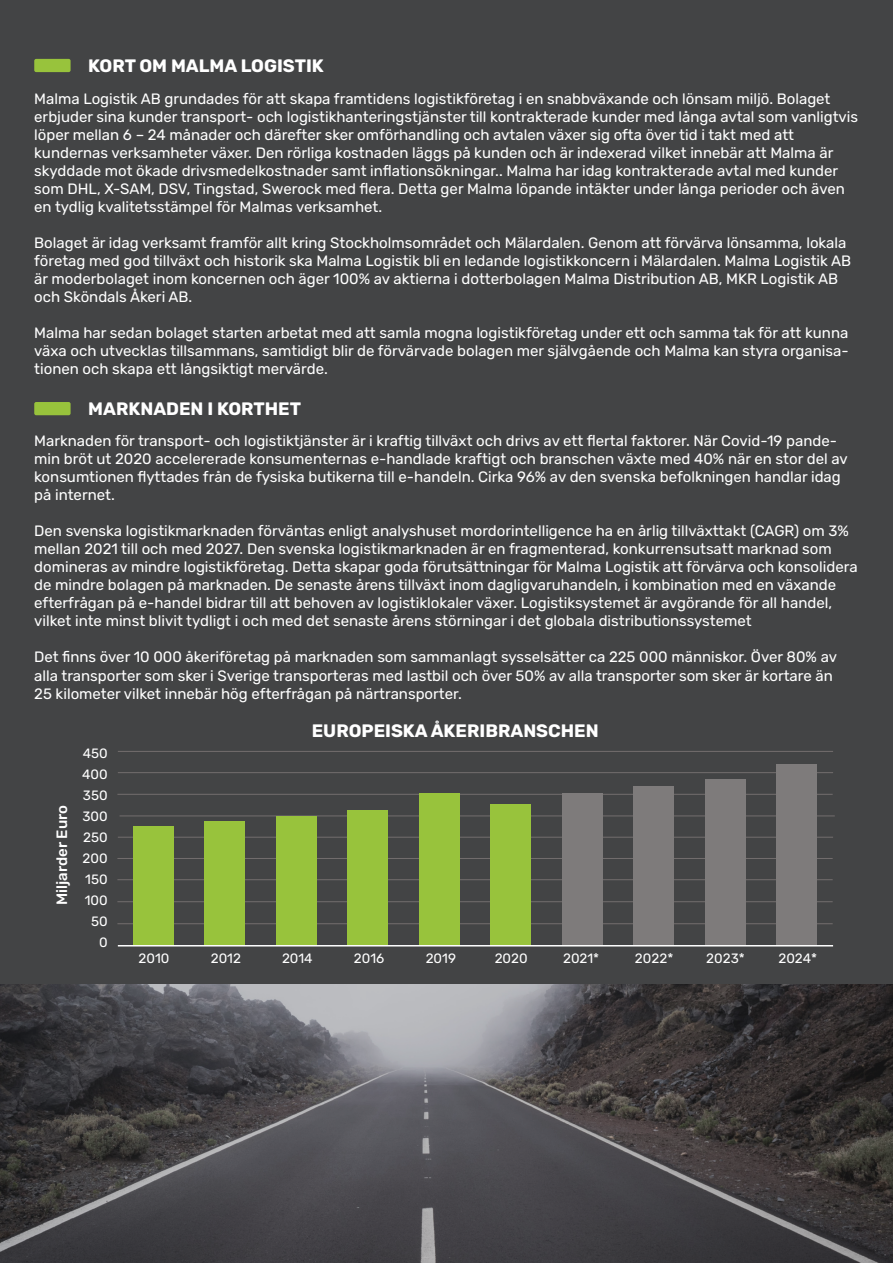
<style>
.page{position:relative;width:893px;height:1263px;background:#434445}
.page>*{position:absolute;margin:0;border:0;box-sizing:border-box;transform-origin:0 0}
.t1{font:700 18px "Rubik";color:#fff}
.t2{font:15px/18px "Rubik";color:#fff}
.t3{font:500 15px "Rubik";color:#fff}
.t4{font:13.5px "Rubik";color:#fff}
</style>
<div class="page">
<hr style="left:118px;top:751px;width:715px;height:1px;background:#736e6e">
<hr style="left:118px;top:772px;width:715px;height:1px;background:#736e6e">
<hr style="left:117px;top:794px;width:716px;height:1px;background:#736e6e">
<hr style="left:120px;top:816px;width:715px;height:1px;background:#736e6e">
<hr style="left:118px;top:837px;width:715px;height:1px;background:#736e6e">
<hr style="left:117px;top:858px;width:716px;height:1px;background:#736e6e">
<hr style="left:117px;top:879px;width:716px;height:1px;background:#736e6e">
<hr style="left:117px;top:901px;width:716px;height:1px;background:#736e6e">
<hr style="left:117px;top:923px;width:716px;height:1px;background:#736e6e">
<hr style="left:118px;top:945px;width:715px;height:1px;background:#fff">
<div style="left:133px;top:826px;width:41px;height:119px;background:#98c33c"></div>
<div style="left:204px;top:822px;width:41px;height:123px;background:#98c33c"></div>
<div style="left:276px;top:816px;width:41px;height:129px;background:#98c33c"></div>
<div style="left:347px;top:810px;width:41px;height:135px;background:#98c33c"></div>
<div style="left:419px;top:793px;width:41px;height:152px;background:#98c33c"></div>
<div style="left:490px;top:805px;width:41px;height:140px;background:#98c33c"></div>
<div style="left:562px;top:793px;width:41px;height:152px;background:#7e7b7b"></div>
<div style="left:633px;top:786px;width:41px;height:159px;background:#7e7b7b"></div>
<div style="left:705px;top:780px;width:41px;height:165px;background:#7e7b7b"></div>
<div style="left:776px;top:764px;width:41px;height:181px;background:#7e7b7b"></div>
<div style="left:34px;top:59px;width:37px;height:13px;background:#98c33c;border-radius:2px"></div>
<div style="left:34px;top:402px;width:37px;height:13px;background:#98c33c;border-radius:2px"></div>
<img style="left:0;top:985px;width:893px;height:278px">
<p class="t1" style="left:88px;top:55px;width:237px">KORT OM MALMA LOGISTIK</p>
<p class="t2" style="left:34px;top:91px;width:825px">Malma Logistik AB grundades för att skapa framtidens logistikföretag i en snabbväxande och lönsam miljö. Bolaget erbjuder sina kunder transport- och logistikhanteringstjänster till kontrakterade kunder med långa avtal som vanligtvis löper mellan 6 – 24 månader och därefter sker omförhandling och avtalen växer sig ofta över tid i takt med att kundernas verksamheter växer. Den rörliga kostnaden läggs på kunden och är indexerad vilket innebär att Malma är skyddade mot ökade drivsmedelkostnader samt inflationsökningar.. Malma har idag kontrakterade avtal med kunder som DHL, X-SAM, DSV, Tingstad, Swerock med flera. Detta ger Malma löpande intäkter under långa perioder och även en tydlig kvalitetsstämpel för Malmas verksamhet.</p>
<p class="t2" style="left:34px;top:235px;width:818px">Bolaget är idag verksamt framför allt kring Stockholmsområdet och Mälardalen. Genom att förvärva lönsamma, lokala företag med god tillväxt och historik ska Malma Logistik bli en ledande logistikkoncern i Mälardalen. Malma Logistik AB är moderbolaget inom koncernen och äger 100% av aktierna i dotterbolagen Malma Distribution AB, MKR Logistik AB och Sköndals Åkeri AB.</p>
<p class="t2" style="left:34px;top:325px;width:816px;text-align:justify">Malma har sedan bolaget starten arbetat med att samla mogna logistikföretag under ett och samma tak för att kunna växa och utvecklas tillsammans, samtidigt blir de förvärvade bolagen mer självgående och Malma kan styra organisa&shy;tionen och skapa ett långsiktigt mervärde.</p>
<p class="t1" style="left:88px;top:398px;width:214px">MARKNADEN I KORTHET</p>
<p class="t2" style="left:34px;top:433px;width:815px">Marknaden för transport- och logistiktjänster är i kraftig tillväxt och drivs av ett flertal faktorer. När Covid-19 pande&shy;min bröt ut 2020 accelererade konsumenternas e-handlade kraftigt och branschen växte med 40% när en stor del av konsumtionen flyttades från de fysiska butikerna till e-handeln. Cirka 96% av den svenska befolkningen handlar idag på internet.</p>
<p class="t2" style="left:34px;top:523px;width:825px">Den svenska logistikmarknaden förväntas enligt analyshuset mordorintelligence ha en årlig tillväxttakt (CAGR) om 3% mellan 2021 till och med 2027. Den svenska logistikmarknaden är en fragmenterad, konkurrensutsatt marknad som domineras av mindre logistikföretag. Detta skapar goda förutsättningar för Malma Logistik att förvärva och konsolidera de mindre bolagen på marknaden. De senaste årens tillväxt inom dagligvaruhandeln, i kombination med en växande efterfrågan på e-handel bidrar till att behoven av logistiklokaler växer. Logistiksystemet är avgörande för all handel, vilket inte minst blivit tydligt i och med det senaste årens störningar i det globala distributionssystemet</p>
<p class="t2" style="left:34px;top:649px;width:804px">Det finns över 10 000 åkeriföretag på marknaden som sammanlagt sysselsätter ca 225 000 människor. Över 80% av alla transporter som sker i Sverige transporteras med lastbil och över 50% av alla transporter som sker är kortare än<br>25 kilometer vilket innebär hög efterfrågan på närtransporter.</p>
<p class="t1" style="left:312px;top:721px;width:288px">EUROPEISKA ÅKERIBRANSCHEN</p>
<p class="t4" style="left:83px;top:745px;width:26px">450</p>
<p class="t4" style="left:82px;top:766px;width:27px">400</p>
<p class="t4" style="left:83px;top:787px;width:26px">350</p>
<p class="t4" style="left:82px;top:808px;width:27px">300</p>
<p class="t4" style="left:83px;top:829px;width:26px">250</p>
<p class="t4" style="left:83px;top:850px;width:27px">200</p>
<p class="t4" style="left:85px;top:871px;width:24px">150</p>
<p class="t4" style="left:85px;top:892px;width:24px">100</p>
<p class="t4" style="left:91px;top:913px;width:18px">50</p>
<p class="t4" style="left:99px;top:934px;width:10px">0</p>
<p class="t4" style="left:138px;top:951px;width:32px">2010</p>
<p class="t4" style="left:211px;top:951px;width:32px">2012</p>
<p class="t4" style="left:282px;top:951px;width:32px">2014</p>
<p class="t4" style="left:354px;top:951px;width:32px">2016</p>
<p class="t4" style="left:426px;top:951px;width:32px">2019</p>
<p class="t4" style="left:495px;top:951px;width:34px">2020</p>
<p class="t4" style="left:563px;top:951px;width:38px">2021*</p>
<p class="t4" style="left:635px;top:951px;width:40px">2022*</p>
<p class="t4" style="left:706px;top:951px;width:40px">2023*</p>
<p class="t4" style="left:778px;top:951px;width:40px">2024*</p>
<p class="t3" style="left:53px;top:905px;width:101px;rotate:-90deg">Miljarder Euro</p>
</div>
